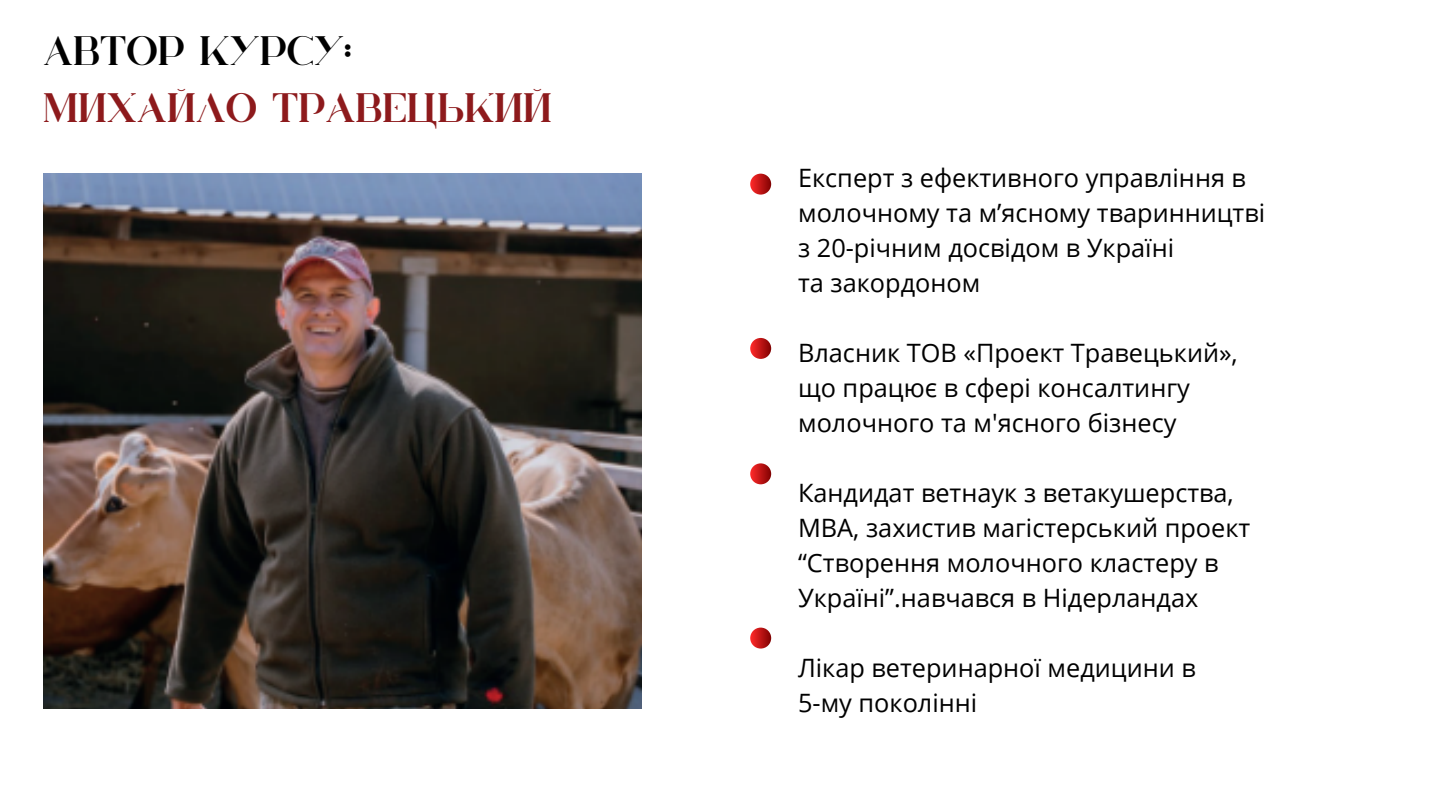
<style>
.page{position:relative;width:1440px;height:810px;background:#fff}
.page>*{position:absolute;margin:0;border:0;box-sizing:border-box;transform-origin:0 0}
.t1{font:700 41.1px "Huova";color:#8d1a1c}
.t2{font:41.1px "Huova";color:#000}
.t3{font:25.3px "Open Sans";color:#000}
</style>
<div class="page">
<img style="left:43px;top:174px;width:599px;height:534px">
<svg style="left:750px;top:174px;width:21px;height:21px"></svg>
<svg style="left:750px;top:338px;width:21px;height:21px"></svg>
<svg style="left:750px;top:463px;width:21px;height:21px"></svg>
<svg style="left:750px;top:628px;width:21px;height:21px"></svg>
<p class="t2" style="left:43px;top:33px;width:310px">АВТОР КУРСУ:</p>
<p class="t1" style="left:43px;top:90px;width:510px">Михайло Травецький</p>
<p class="t3" style="left:798px;top:160px;width:449px">Експерт з ефективного управління в</p>
<p class="t3" style="left:798px;top:195px;width:469px">молочному та м’ясному тваринництві</p>
<p class="t3" style="left:798px;top:230px;width:378px">з 20-річним досвідом в Україні</p>
<p class="t3" style="left:798px;top:265px;width:184px">та закордоном</p>
<p class="t3" style="left:798px;top:335px;width:441px">Власник ТОВ «Проект Травецький»,</p>
<p class="t3" style="left:798px;top:370px;width:393px">що працює в сфері консалтингу</p>
<p class="t3" style="left:798px;top:405px;width:380px">молочного та м'ясного бізнесу</p>
<p class="t3" style="left:798px;top:475px;width:437px">Кандидат ветнаук з ветакушерства,</p>
<p class="t3" style="left:798px;top:510px;width:454px">МВА, захистив магістерський проект</p>
<p class="t3" style="left:798px;top:545px;width:422px">“Створення молочного кластеру в</p>
<p class="t3" style="left:798px;top:580px;width:402px">Україні”.навчався в Нідерландах</p>
<p class="t3" style="left:798px;top:650px;width:399px">Лікар ветеринарної медицини в</p>
<p class="t3" style="left:798px;top:685px;width:181px">5-му поколінні</p>
</div>
